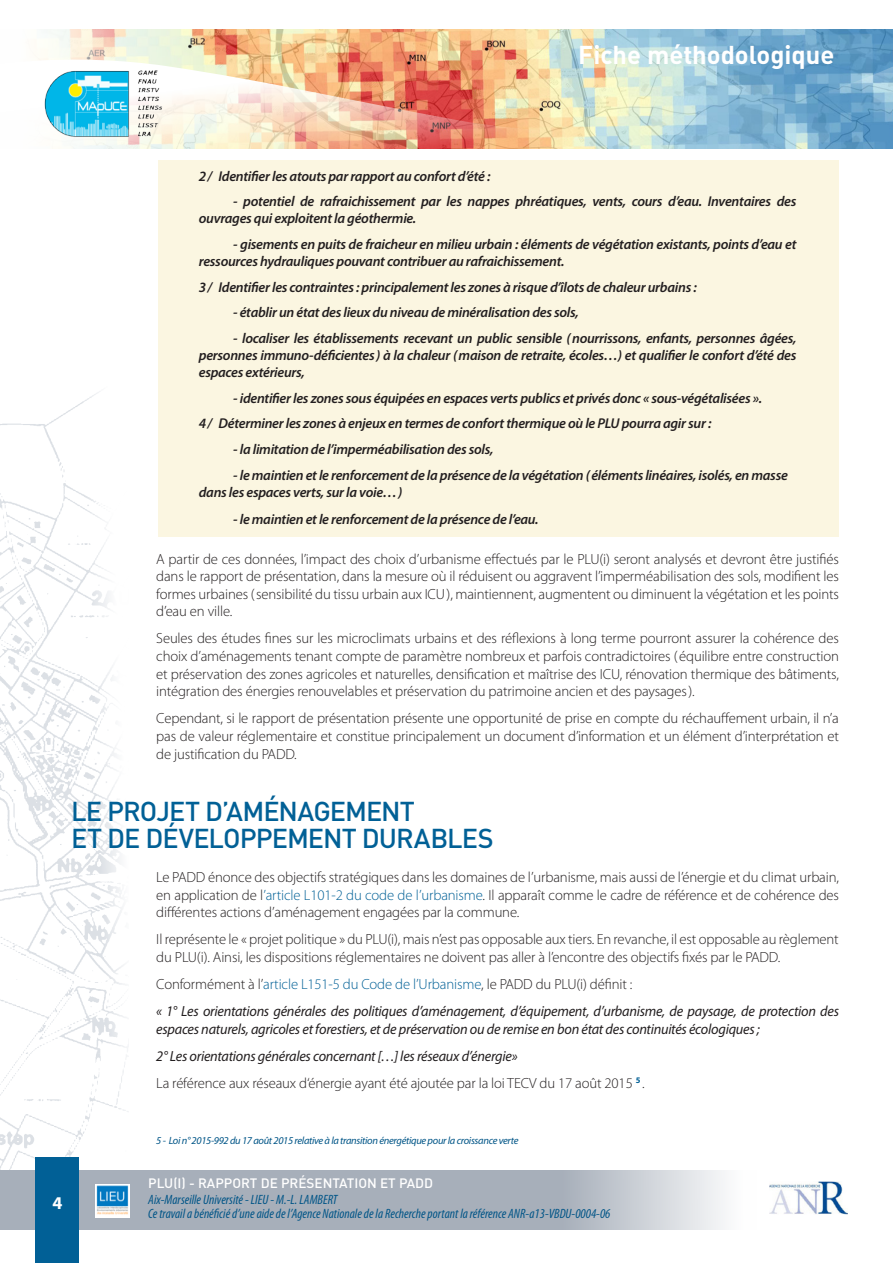
<style>
.page{position:relative;width:893px;height:1263px;background:#fff}
.page>*{position:absolute;margin:0;border:0;box-sizing:border-box;transform-origin:0 0}
.t1{font:500 27px/27px "DIN";letter-spacing:-.035em;color:#016096}
.t2{font:25.5px "DIN Bold Alternate";color:#fff}
.t3{font:700 18px "Myriad";color:#fff}
.t4{font:300 14.7px/17.7px "Myriad Pro";letter-spacing:-.01em;color:#231f20;text-align:justify}
.t5{font:italic 14.7px/27px "Myriad Pro";letter-spacing:-.015em;color:#231f20}
.t6{font:italic 600 14.25px/17.1px "Myriad Pro";letter-spacing:-.02em;color:#231f20}
.t7{font:italic condensed 13.5px/13.5px "Myriad Pro";color:#015587}
.t8{font:500 13.5px "DIN";color:#fff}
.t9{font:italic 10.5px "Myriad Pro";letter-spacing:-.03em;color:#015587}
.s1{color:#016096}
.s2{font-weight:300;font-style:normal}
.s3{font-weight:300;font-style:normal;color:#016096}
</style>
<div class="page">
<img style="left:0;top:391px;width:129px;height:779px">
<svg style="left:0;top:1170px;width:725px;height:60px;background:#b0b7c1"></svg>
<img style="left:35px;top:29px;width:857px;height:163px">
<div style="left:35px;top:1158px;width:44px;height:105px;background:#016096"></div>
<img style="left:95px;top:1184px;width:34px;height:34px">
<img style="left:769px;top:1181px;width:78px;height:33px">
<img style="left:43px;top:68px;width:124px;height:70px">
<div style="left:159px;top:161px;width:680px;height:376px;background:#fbf6e1"></div>
<h2 class="t2" style="left:578px;top:38px;width:258px">Fiche méthodologique</h2>
<p class="t6" style="left:199px;top:167px;width:293px">2/ Identifier les atouts par rapport au confort d’été :</p>
<p class="t6" style="left:199px;top:193px;width:599px;text-indent:34px">- potentiel de rafraichissement par les nappes phréatiques, vents, cours d’eau. Inventaires des ouvrages qui exploitent la géothermie.</p>
<p class="t6" style="left:199px;top:235px;width:599px;text-indent:34px">- gisements en puits de fraicheur en milieu urbain : éléments de végétation existants, points d’eau et ressources hydrauliques pouvant contribuer au rafraichissement.</p>
<p class="t6" style="left:199px;top:278px;width:499px">3/ Identifier les contraintes : principalement les zones à risque d’îlots de chaleur urbains :</p>
<p class="t6" style="left:233px;top:304px;width:347px">- établir un état des lieux du niveau de minéralisation des sols,</p>
<p class="t6" style="left:199px;top:329px;width:599px;text-align:justify;text-indent:34px">- localiser les établissements recevant un public sensible (nourrissons, enfants, personnes âgées, personnes immuno-déficientes) à la chaleur (maison de retraite, écoles…) et qualifier le confort d’été des espaces extérieurs,</p>
<p class="t6" style="left:199px;top:385px;width:565px;line-height:25.7px;text-indent:34px">- identifier les zones sous équipées en espaces verts publics et privés donc « sous-végétalisées ».<br>4/ Déterminer les zones à enjeux en termes de confort thermique où le PLU pourra agir sur :</p>
<p class="t6" style="left:233px;top:440px;width:262px">- la limitation de l’imperméabilisation des sols,</p>
<p class="t6" style="left:199px;top:466px;width:591px;text-indent:34px">- le maintien et le renforcement de la présence de la végétation (éléments linéaires, isolés, en masse dans les espaces verts, sur la voie…)</p>
<p class="t6" style="left:233px;top:510px;width:307px">- le maintien et le renforcement de la présence de l’eau.</p>
<p class="t4" style="left:156px;top:550px;width:684px">A partir de ces données, l’impact des choix d’urbanisme effectués par le PLU(i) seront analysés et devront être justifiés dans le rapport de présentation, dans la mesure où il réduisent ou aggravent l’imperméabilisation des sols, modifient les formes urbaines (sensibilité du tissu urbain aux ICU), maintiennent, augmentent ou diminuent la végétation et les points d’eau en ville.</p>
<p class="t4" style="left:156px;top:629px;width:684px">Seules des études fines sur les microclimats urbains et des réflexions à long terme pourront assurer la cohérence des choix d’aménagements tenant compte de paramètre nombreux et parfois contradictoires (équilibre entre construction et préservation des zones agricoles et naturelles, densification et maîtrise des ICU, rénovation thermique des bâtiments, intégration des énergies renouvelables et préservation du patrimoine ancien et des paysages).</p>
<p class="t4" style="left:156px;top:709px;width:684px">Cependant, si le rapport de présentation présente une opportunité de prise en compte du réchauffement urbain, il n’a pas de valeur réglementaire et constitue principalement un document d’information et un élément d’interprétation et de justification du PADD.</p>
<h1 class="t1" style="left:71px;top:796px;width:424px">LE PROJET D’AMÉNAGEMENT<br>ET DE DÉVELOPPEMENT DURABLES</h1>
<p class="t4" style="left:156px;top:868px;width:684px">Le PADD énonce des objectifs stratégiques dans les domaines de l’urbanisme, mais aussi de l’énergie et du climat urbain, en application de l<span class="s1">’article L101-2 du code de l’urbanisme</span>. Il apparaît comme le cadre de référence et de cohérence des différentes actions d’aménagement engagées par la commune.</p>
<p class="t4" style="left:156px;top:930px;width:684px">Il représente le « projet politique » du PLU(i), mais n’est pas opposable aux tiers. En revanche, il est opposable au règlement du PLU(i). Ainsi, les dispositions réglementaires ne doivent pas aller à l’encontre des objectifs fixés par le PADD.</p>
<p class="t5" style="left:156px;top:970px;width:684px"><span class="s2">Conformément à l’</span><span class="s3">article L151-5 du Code de l’Urbanisme</span><span class="s2">, le PADD du PLU(i) définit :<br></span>« 1° Les orientations générales des politiques d’aménagement, d’équipement, d’urbanisme, de paysage, de protection des</p>
<p class="t5" style="left:156px;top:1015px;width:605px">espaces naturels, agricoles et forestiers, et de préservation ou de remise en bon état des continuités écologiques ;<br>2° Les orientations générales concernant […] les réseaux d’énergie»<br><span class="s2">La référence aux réseaux d‘énergie ayant été ajoutée par la loi TECV du 17 août 2015</span> <sup>5</sup> <span class="s2">.</span></p>
<p class="t3" style="left:52px;top:1194px;width:11px">4</p>
<p class="t9" style="left:156px;top:1134px;width:364px">5 - Loi n° 2015-992 du 17 août 2015 relative à la transition énergétique pour la croissance verte</p>
<p class="t8" style="left:148px;top:1174px;width:286px">PLU(I) - RAPPORT DE PRÉSENTATION ET PADD</p>
<p class="t7" style="left:148px;top:1193px;width:464px">Aix-Marseille Université - LIEU - M.-L. LAMBERT<br>Ce travail a bénéficié d’une aide de l’Agence Nationale de la Recherche portant la référence ANR-a13-VBDU-0004-06</p>
</div>
